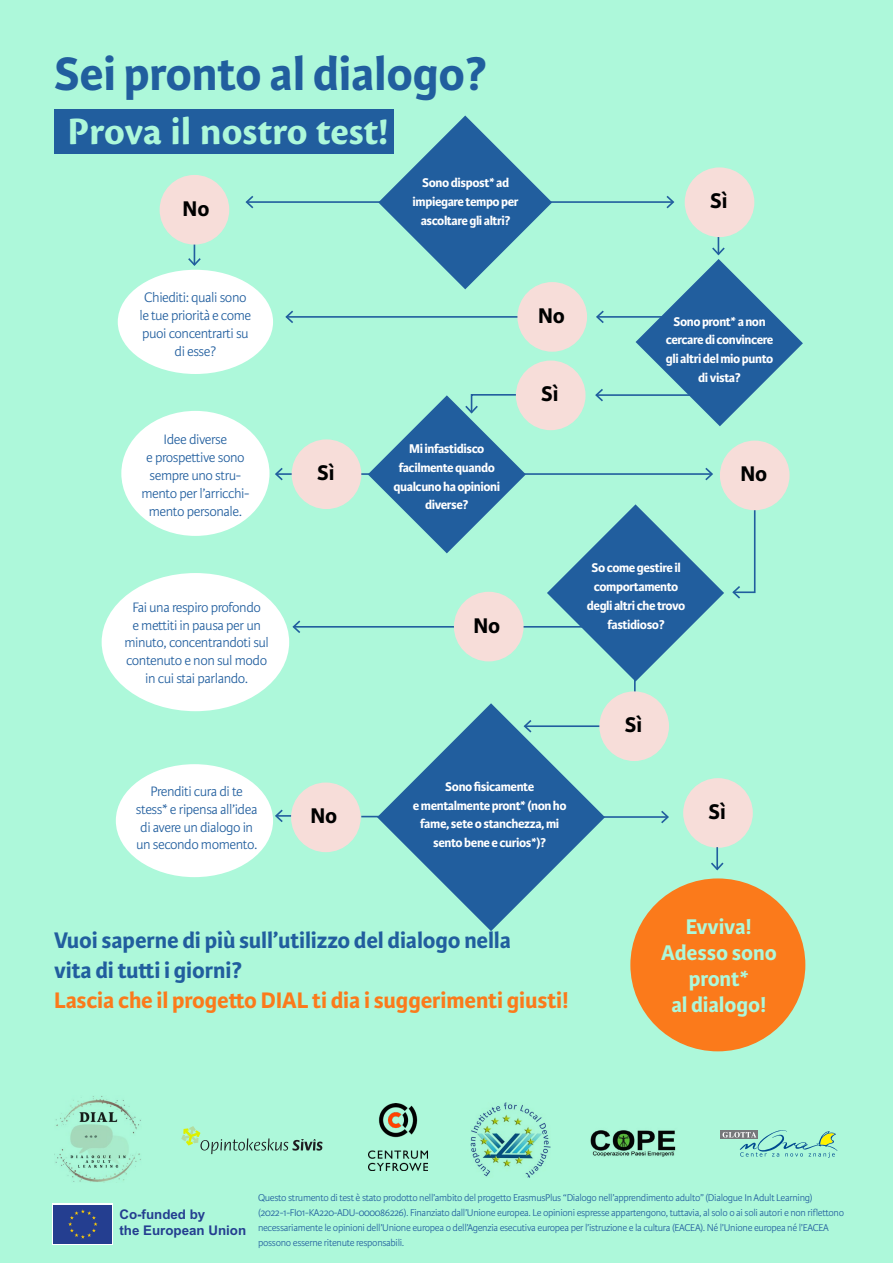
<style>
.page{position:relative;width:893px;height:1263px;background:#adf8da}
.page>*{position:absolute;margin:0;border:0;box-sizing:border-box;transform-origin:0 0}
.t1{font:700 49.95px "Karmina Sans";letter-spacing:-.005em;color:#215e9e}
.t2{font:700 40.5px "Cronos Pro";color:#adf8da}
.t3{font:700 24px/30px "Karmina Sans";letter-spacing:-.005em;color:#215e9e}
.t4{font:700 24px "Karmina Sans";letter-spacing:-.005em;color:#fb7a1b}
.t5{font:700 22.65px/26px "Karmina Sans";letter-spacing:-.005em;color:#adf8da;text-align:center}
.t6{font:700 22.65px "Karmina Sans";letter-spacing:-.005em;color:#000}
.t7{font:300 14.55px/17.9px "Karmina Sans";letter-spacing:-.03em;color:#215e9e;text-align:center}
.t8{font:700 13.5px/18.9px "Karmina Sans";letter-spacing:-.03em;color:#fff;text-align:center}
.t9{font:700 13.35px/16px "Arial";color:#243e90}
.t10{font:300 10.5px/15px "Karmina Sans";letter-spacing:-.03em;color:#215e9e}
</style>
<div class="page">
<div style="left:118px;top:270px;width:155px;height:104px;background:#fff;border-radius:50%"></div>
<div style="left:121px;top:411px;width:148px;height:125px;background:#fff;border-radius:50%"></div>
<div style="left:102px;top:573px;width:187px;height:138px;background:#fff;border-radius:50%"></div>
<div style="left:683px;top:778px;width:70px;height:70px;background:#f7ddd9;border-radius:50%"></div>
<div style="left:630px;top:878px;width:175px;height:173px;background:#fb7a1b;border-radius:50%"></div>
<hr style="left:247px;top:201px;width:138px;height:2px;background:#215e9e">
<svg style="left:245px;top:196px;width:10px;height:13px"></svg>
<hr style="left:716px;top:847px;width:2px;height:22px;background:#215e9e">
<svg style="left:711px;top:861px;width:13px;height:10px"></svg>
<hr style="left:194px;top:233px;width:1px;height:32px;background:#215e9e">
<svg style="left:188px;top:256px;width:13px;height:10px"></svg>
<div style="left:160px;top:175px;width:69px;height:70px;background:#f7ddd9;border-radius:50%"></div>
<hr style="left:286px;top:316px;width:269px;height:2px;background:#215e9e">
<svg style="left:285px;top:310px;width:10px;height:13px"></svg>
<hr style="left:294px;top:626px;width:293px;height:2px;background:#215e9e">
<svg style="left:292px;top:620px;width:10px;height:13px"></svg>
<hr style="left:276px;top:473px;width:110px;height:2px;background:#215e9e">
<svg style="left:275px;top:468px;width:9px;height:13px"></svg>
<hr style="left:579px;top:816px;width:89px;height:2px;background:#215e9e">
<svg style="left:659px;top:810px;width:10px;height:14px"></svg>
<svg style="left:368px;top:116px;width:435px;height:565px"></svg>
<div style="left:720px;top:441px;width:69px;height:69px;background:#f7ddd9;border-radius:50%"></div>
<div style="left:292px;top:439px;width:69px;height:70px;background:#f7ddd9;border-radius:50%"></div>
<div style="left:454px;top:592px;width:70px;height:69px;background:#f7ddd9;border-radius:50%"></div>
<div style="left:54px;top:109px;width:340px;height:44px;background:#215e9e"></div>
<hr style="left:361px;top:816px;width:48px;height:1px;background:#215e9e">
<svg style="left:377px;top:703px;width:228px;height:228px"></svg>
<hr style="left:634px;top:668px;width:2px;height:33px;background:#215e9e">
<hr style="left:525px;top:725px;width:77px;height:2px;background:#215e9e">
<svg style="left:522px;top:718px;width:11px;height:16px"></svg>
<hr style="left:276px;top:815px;width:77px;height:2px;background:#215e9e">
<svg style="left:275px;top:809px;width:9px;height:13px"></svg>
<div style="left:599px;top:691px;width:70px;height:70px;background:#f7ddd9;border-radius:50%"></div>
<div style="left:116px;top:764px;width:157px;height:113px;background:#fff;border-radius:50%"></div>
<div style="left:291px;top:782px;width:70px;height:70px;background:#f7ddd9;border-radius:50%"></div>
<img style="left:55px;top:1096px;width:86px;height:86px">
<img style="left:368px;top:1104px;width:59px;height:66px">
<svg style="left:181px;top:1126px;width:141px;height:28px"></svg>
<img style="left:470px;top:1102px;width:80px;height:75px">
<img style="left:591px;top:1130px;width:85px;height:27px">
<svg style="left:721px;top:1130px;width:2px;height:9px"></svg>
<svg style="left:723px;top:1130px;width:114px;height:28px"></svg>
<div style="left:53px;top:1203px;width:60px;height:42px;background:linear-gradient(to right,#243e90,#243e90)"></div>
<div style="left:54px;top:1205px;width:58px;height:38px;background:#243e90"></div>
<svg style="left:68px;top:1209px;width:30px;height:29px"></svg>
<h1 class="t1" style="left:54px;top:45px;width:435px">Sei pronto al dialogo?</h1>
<h2 class="t2" style="left:68px;top:108px;width:322px">Prova il nostro test!</h2>
<h3 class="t6" style="left:183px;top:195px;width:28px">No</h3>
<h3 class="t7" style="left:140px;top:289px;width:113px">Chiediti: quali sono le tue priorità e come puoi concentrarti su di esse?</h3>
<p class="t8" style="left:413px;top:173px;width:108px">Sono dispost* ad impiegare tempo per ascoltare gli altri?</p>
<h3 class="t6" style="left:538px;top:302px;width:28px">No</h3>
<h3 class="t6" style="left:541px;top:381px;width:19px">Sì</h3>
<h3 class="t6" style="left:710px;top:188px;width:19px">Sì</h3>
<p class="t8" style="left:666px;top:312px;width:109px">Sono pront* a non cercare di convincere gli altri del mio punto di vista?</p>
<h3 class="t7" style="left:141px;top:431px;width:109px">Idee diverse<br>e prospettive sono sempre uno stru&shy;mento per l’arricchi&shy;mento personale.</h3>
<h3 class="t7" style="left:124px;top:598px;width:146px">Fai una respiro profondo<br>e mettiti in pausa per un minuto, concentrandoti sul contenuto e non sul modo in cui stai parlando.</h3>
<h3 class="t7" style="left:136px;top:783px;width:123px">Prenditi cura di te stess* e ripensa all’idea di avere un dialogo in un secondo momento.</h3>
<p class="t8" style="left:393px;top:439px;width:108px">Mi infastidisco facilmente quando qualcuno ha opinioni diverse?</p>
<h3 class="t6" style="left:317px;top:460px;width:19px">Sì</h3>
<h3 class="t6" style="left:740px;top:461px;width:28px">No</h3>
<h3 class="t6" style="left:311px;top:803px;width:28px">No</h3>
<h3 class="t6" style="left:473px;top:612px;width:28px">No</h3>
<p class="t8" style="left:587px;top:559px;width:100px">So come gestire il comportamento degli altri che trovo fastidioso?</p>
<p class="t8" style="left:413px;top:777px;width:155px">Sono fisicamente<br>e mentalmente pront* (non ho fame, sete o stanchezza, mi sento bene e curios*)?</p>
<h3 class="t6" style="left:625px;top:712px;width:19px">Sì</h3>
<h3 class="t6" style="left:709px;top:798px;width:19px">Sì</h3>
<h3 class="t3" style="left:54px;top:926px;width:458px">Vuoi saperne di più sull’utilizzo del dialogo nella vita di tutti i giorni?</h3>
<h3 class="t4" style="left:54px;top:987px;width:516px">Lascia che il progetto DIAL ti dia i suggerimenti giusti!</h3>
<h3 class="t5" style="left:661px;top:914px;width:117px">Evviva!<br>Adesso sono pront*<br>al dialogo!</h3>
<p class="t9" style="left:119px;top:1207px;width:128px">Co-funded by<br>the European Union</p>
<p class="t10" style="left:258px;top:1190px;width:588px">Questo strumento di test è stato prodotto nell’ambito del progetto ErasmusPlus “Dialogo nell’apprendimento adulto” (Dialogue In Adult Learning) (2022-1-FI01-KA220-ADU-000086226). Finanziato dall’Unione europea. Le opinioni espresse appartengono, tuttavia, al solo o ai soli autori e non riflettono necessariamente le opinioni dell’Unione europea o dell’Agenzia esecutiva europea per l’istruzione e la cultura (EACEA). Né l’Unione europea né l’EACEA possono esserne ritenute responsabili.</p>
</div>
